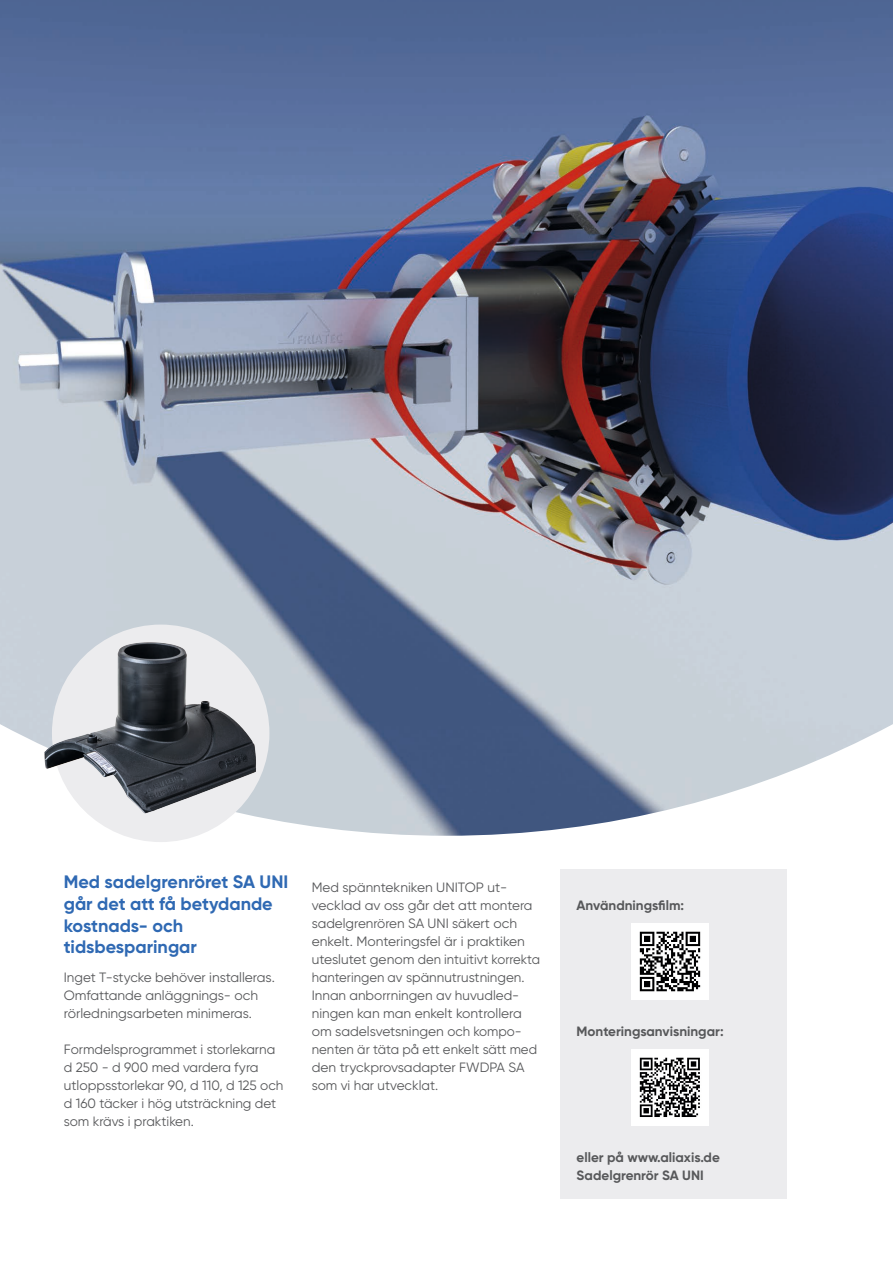
<style>
.page{position:relative;width:893px;height:1263px;background:#fff}
.page>*{position:absolute;margin:0;border:0;box-sizing:border-box;transform-origin:0 0}
.INTRO{font:700 18px/21.6px "Gilroy";color:#2f69b3}
.copy{font:13.5px/18px "Gilroy";color:#57585a}
.copy_BOLD{font:700 13.5px/18px "Gilroy";color:#57585a}
</style>
<div class="page">
<img style="left:0;top:0;width:893px;height:836px">
<div style="left:52px;top:624px;width:217px;height:218px;background:#ececee;border-radius:50%"></div>
<img style="left:34px;top:636px;width:246px;height:190px">
<div style="left:560px;top:870px;width:227px;height:329px;background:#ececee"></div>
<img style="left:632px;top:923px;width:76px;height:77px">
<img style="left:632px;top:1049px;width:76px;height:76px">
<p class="INTRO" style="left:64px;top:871px;width:226px">Med sadelgrenröret SA UNI går det att få betydande kostnads- och tidsbesparingar</p>
<p class="copy" style="left:64px;top:968px;width:213px">Inget T-stycke behöver installeras.<br>Omfattande anläggnings- och rörledningsarbeten minimeras.</p>
<p class="copy" style="left:64px;top:1040px;width:221px">Formdelsprogrammet i storlekarna d 250 - d 900 med vardera fyra utloppsstorlekar 90, d 110, d 125 och d 160 täcker i hög utsträckning det som krävs i praktiken.</p>
<p class="copy" style="left:312px;top:878px;width:230px">Med spänntekniken UNITOP ut&shy;vecklad av oss går det att montera sadelgrenrören SA UNI säkert och enkelt. Monteringsfel är i praktiken uteslutet genom den intuitivt korrekta hanteringen av spännutrustningen.<br>Innan anborrningen av huvudled&shy;ningen kan man enkelt kontrollera om sadelsvetsningen och kompo&shy;nenten är täta på ett enkelt sätt med den tryckprovsadapter FWDPA SA som vi har utvecklat.</p>
<p class="copy_BOLD" style="left:576px;top:896px;width:109px">Användningsfilm:</p>
<p class="copy_BOLD" style="left:576px;top:1022px;width:149px">Monteringsanvisningar:</p>
<p class="copy_BOLD" style="left:576px;top:1148px;width:145px">eller på www.aliaxis.de<br>Sadelgrenrör SA UNI</p>
</div>
